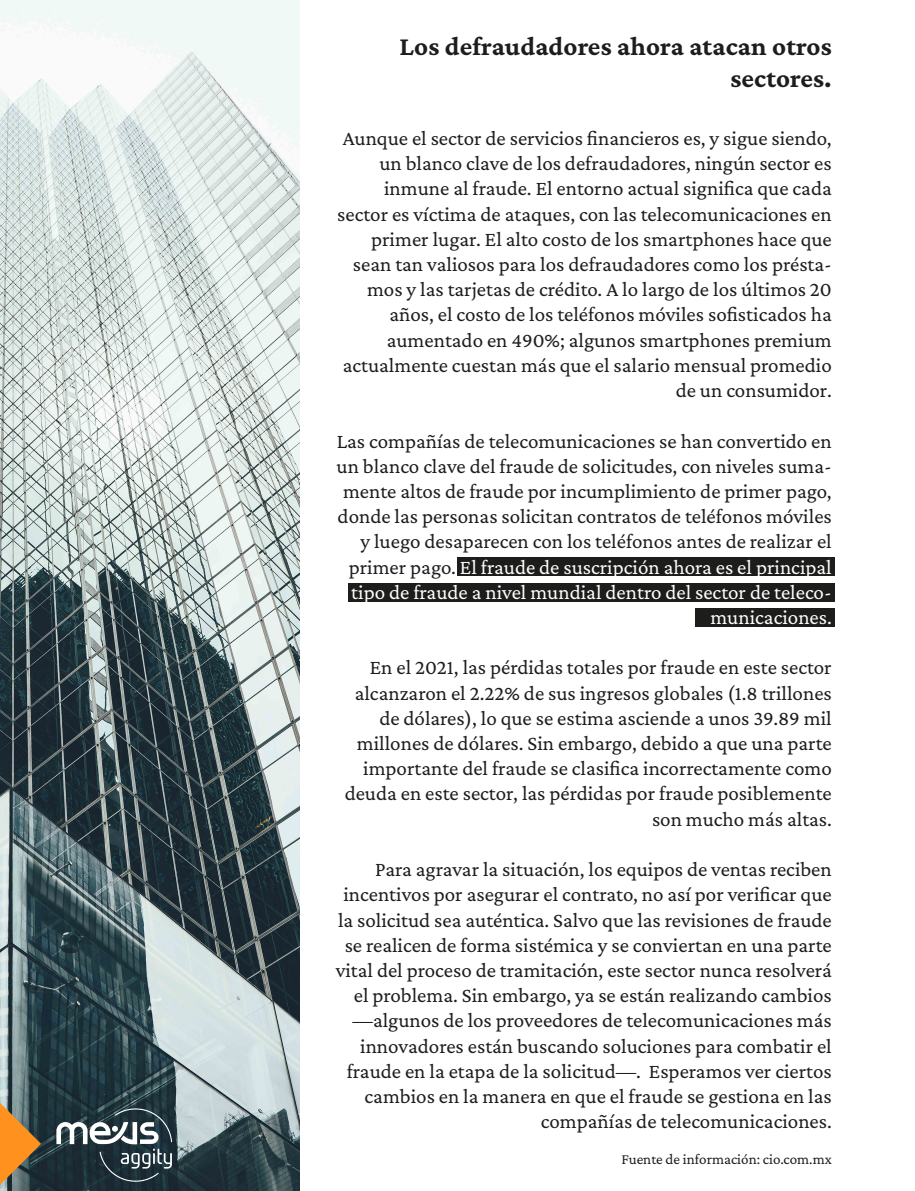
<style>
.page{position:relative;width:915px;height:1191px;background:#fff}
.page>*{position:absolute;margin:0;border:0;box-sizing:border-box;transform-origin:0 0}
.t1{font:700 27px/32.4px "Crimson Pro";letter-spacing:.005em;color:#1d1d1b;text-align:right}
.t2{font:21px/25.2px "Crimson Pro";color:#1d1d1b;text-align:right}
.t3{font:15px "Crimson Pro";color:#1d1d1b}
.s1{color:#fff}
</style>
<div class="page">
<img style="left:0;top:0;width:299px;height:1191px">
<svg style="left:0;top:1102px;width:41px;height:82px;background:#9f733b"></svg>
<svg style="left:56px;top:1108px;width:116px;height:74px;background:#48575e"></svg>
<div style="left:457px;top:557px;width:377px;height:19px;background:#1d1d1b"></div>
<div style="left:348px;top:583px;width:486px;height:19px;background:#1d1d1b"></div>
<div style="left:695px;top:608px;width:139px;height:19px;background:#1d1d1b"></div>
<p class="t1" style="left:399px;top:30px;width:433px">Los defraudadores ahora atacan otros sectores.</p>
<p class="t2" style="left:337px;top:125px;width:496px">Aunque el sector de servicios financieros es, y sigue siendo, un blanco clave de los defraudadores, ningún sector es inmune al fraude. El entorno actual significa que cada sector es víctima de ataques, con las telecomunicaciones en primer lugar. El alto costo de los smartphones hace que sean tan valiosos para los defraudadores como los présta&shy;mos y las tarjetas de crédito. A lo largo de los últimos 20 años, el costo de los teléfonos móviles sofisticados ha aumentado en 490%; algunos smartphones premium actualmente cuestan más que el salario mensual promedio de un consumidor.</p>
<p class="t2" style="left:336px;top:428px;width:496px">Las compañías de telecomunicaciones se han convertido en un blanco clave del fraude de solicitudes, con niveles suma&shy;mente altos de fraude por incumplimiento de primer pago, donde las personas solicitan contratos de teléfonos móviles y luego desaparecen con los teléfonos antes de realizar el primer pago. <span class="s1">El fraude de suscripción ahora es el principal tipo de fraude a nivel mundial dentro del sector de teleco&shy;municaciones.</span></p>
<p class="t2" style="left:344px;top:654px;width:488px">En el 2021, las pérdidas totales por fraude en este sector alcanzaron el 2.22% de sus ingresos globales (1.8 trillones de dólares), lo que se estima asciende a unos 39.89 mil millones de dólares. Sin embargo, debido a que una parte importante del fraude se clasifica incorrectamente como deuda en este sector, las pérdidas por fraude posiblemente son mucho más altas.</p>
<p class="t2" style="left:335px;top:856px;width:497px">Para agravar la situación, los equipos de ventas reciben incentivos por asegurar el contrato, no así por verificar que la solicitud sea auténtica. Salvo que las revisiones de fraude se realicen de forma sistémica y se conviertan en una parte vital del proceso de tramitación, este sector nunca resolverá el problema. Sin embargo, ya se están realizando cambios —algunos de los proveedores de telecomunicaciones más innovadores están buscando soluciones para combatir el fraude en la etapa de la solicitud—. Esperamos ver ciertos cambios en la manera en que el fraude se gestiona en las compañías de telecomunicaciones.</p>
<p class="t3" style="left:621px;top:1149px;width:212px">Fuente de información: cio.com.mx</p>
</div>
